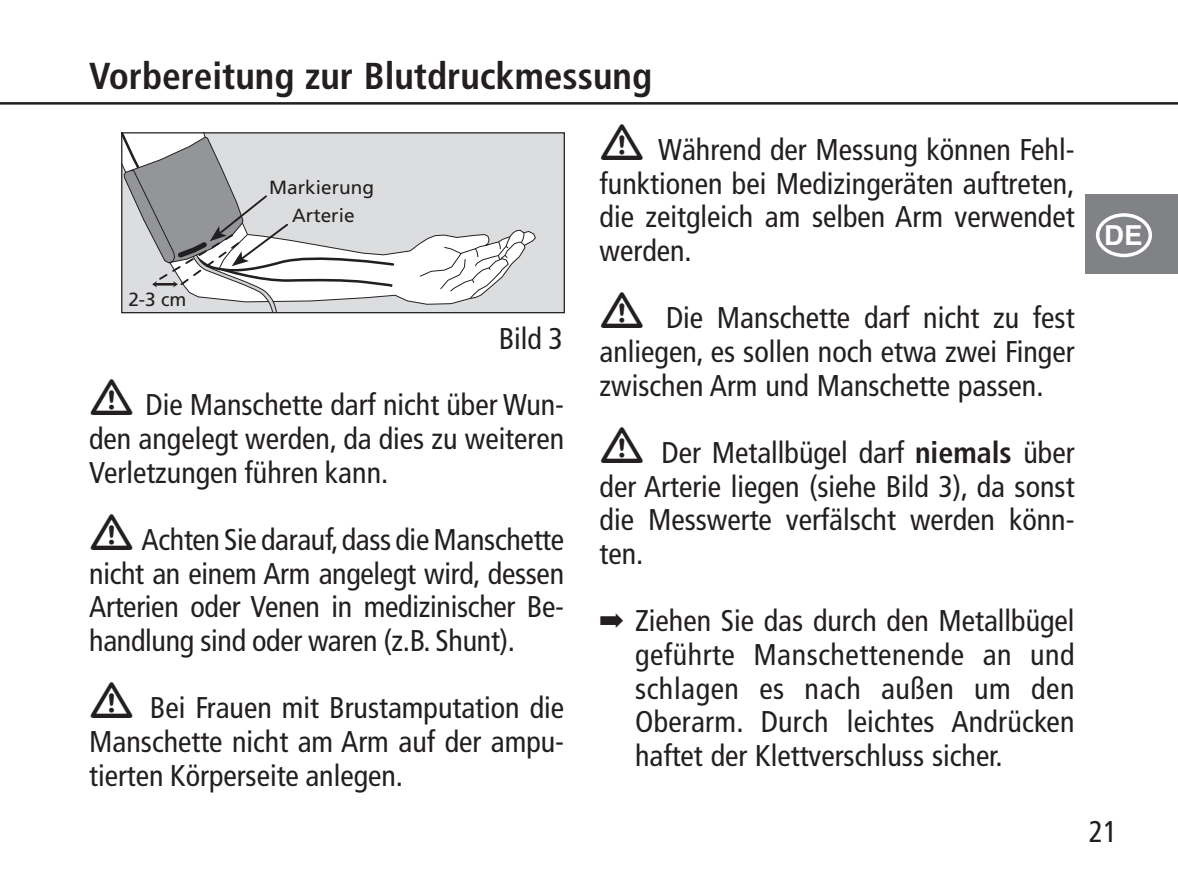
<style>
.page{position:relative;width:1178px;height:880px;background:#fff}
.page>*{position:absolute;margin:0;border:0;box-sizing:border-box;transform-origin:0 0}
.t1{font:700 condensed 37.5px "Frutiger";color:#231f20}
.t2{font:condensed 30px/33.8px "Frutiger";color:#231f20;text-align:justify}
.t3{font:700 27.5px "Helvetica";color:#fff}
.t4{font:19px/27.8px "Frutiger";color:#231f20;text-align:center}
.s1{font-weight:700}
</style>
<div class="page">
<svg style="left:0;top:102px;width:1178px;height:212px"></svg>
<svg style="left:601px;top:124px;width:42px;height:36px"></svg>
<svg style="left:601px;top:293px;width:42px;height:21px"></svg>
<p class="t1" style="left:89px;top:61px;width:564px">Vorbereitung zur Blutdruckmessung</p>
<p class="t4" style="left:128px;top:287px;width:60px">2-3 cm</p>
<p class="t4" style="left:269px;top:175px;width:106px">Markierung<br>Arterie</p>
<p class="t2" style="left:499px;top:324px;width:66px">Bild 3</p>
<p class="t2" style="left:89px;top:391px;width:476px;text-indent:56px">Die Manschette darf nicht über Wun&shy;den angelegt werden, da dies zu weiteren Verletzungen führen kann.</p>
<p class="t2" style="left:89px;top:525px;width:476px;text-indent:52px">Achten Sie darauf,dass dieManschette nicht an einem Arm angelegt wird, dessen Arterien oder Venen in medizinischer Be&shy;handlung sind oder waren (z.B. Shunt).</p>
<p class="t2" style="left:89px;top:693px;width:476px;text-indent:61px">Bei Frauen mit Brustamputation die Manschette nicht am Arm auf der ampu&shy;tierten Körperseite anlegen.</p>
<p class="t2" style="left:599px;top:135px;width:476px;text-indent:59px">Während der Messung können Fehl&shy;funktionen bei Medizingeräten auftreten, die zeitgleich am selben Arm verwendet werden.</p>
<p class="t2" style="left:599px;top:304px;width:476px;text-indent:66px">Die Manschette darf nicht zu fest anliegen, es sollen noch etwa zwei Finger zwischen Arm und Manschette passen.</p>
<p class="t2" style="left:599px;top:438px;width:476px;text-indent:62px">Der Metallbügel darf <span class="s1">niemals</span> über der Arterie liegen (siehe Bild 3), da sonst die Messwerte verfälscht werden könn&shy;ten.</p>
<p class="t2" style="left:635px;top:606px;width:441px;text-indent:-35px">➡ Ziehen Sie das durch den Metallbügel geführte Manschettenende an und schlagen es nach außen um den Oberarm. Durch leichtes Andrücken haftet der Klettverschluss sicher.</p>
<p class="t3" style="left:1104px;top:219px;width:40px">DE</p>
<p class="t2" style="left:1088px;top:817px;width:30px">21</p>
</div>
